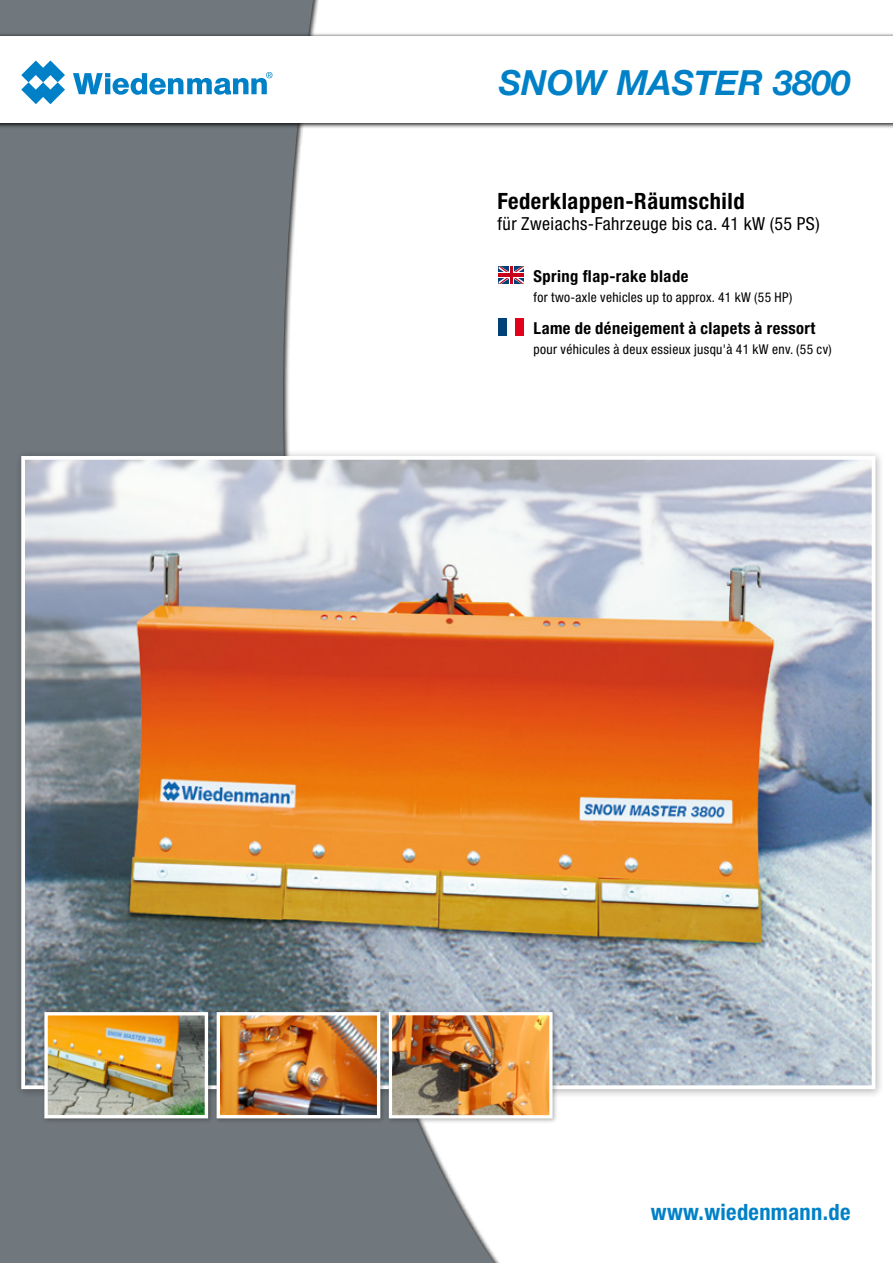
<style>
.page{position:relative;width:893px;height:1263px;background:#fff}
.page>*{position:absolute;margin:0;border:0;box-sizing:border-box;transform-origin:0 0}
.t1{font:italic 700 34.5px "Helvetica Neue";color:#0081c7}
.t2{font:700 condensed 22.5px "Helvetica Neue LT Pro";letter-spacing:.025em;color:#000}
.t3{font:700 condensed 22.5px "Helvetica Neue LT Pro";letter-spacing:.015em;color:#0081c7}
.t4{font:condensed 18px "Helvetica Neue LT Pro";letter-spacing:.025em;color:#000}
.t5{font:700 condensed 16.5px "Helvetica Neue LT Pro";letter-spacing:.025em;color:#000}
.t6{font:condensed 13.5px "Helvetica Neue LT Pro";letter-spacing:.025em;color:#000}
</style>
<div class="page">
<svg style="left:86px;top:0;width:417px;height:1263px;fill:#71787d"></svg>
<div style="left:0;top:0;width:86px;height:1263px;background:#71787d"></div>
<div style="left:0;top:33px;width:893px;height:96px;background:#000;opacity:.75"></div>
<div style="left:0;top:36px;width:893px;height:86px;background:#fff"></div>
<div style="left:499px;top:318px;width:8px;height:18px;background:#004178"></div>
<div style="left:515px;top:318px;width:9px;height:18px;background:#e2001a"></div>
<svg style="left:499px;top:267px;width:25px;height:17px"></svg>
<hr style="left:499px;top:273px;width:25px;height:4px;background:#c90019">
<svg style="left:21px;top:60px;width:44px;height:44px"></svg>
<svg style="left:73px;top:72px;width:199px;height:23px"></svg>
<div style="left:15px;top:449px;width:870px;height:650px;background:#000;opacity:.3"></div>
<img style="left:26px;top:461px;width:844px;height:623px">
<div style="left:21px;top:456px;width:854px;height:633px;border:4px solid #fff"></div>
<div style="left:41px;top:1009px;width:173px;height:115px;background:#000;opacity:.3"></div>
<img style="left:48px;top:1016px;width:156px;height:98px">
<div style="left:44px;top:1012px;width:164px;height:106px;border:3px solid #fff"></div>
<div style="left:213px;top:1009px;width:173px;height:115px;background:#000;opacity:.3"></div>
<img style="left:221px;top:1016px;width:155px;height:98px">
<div style="left:217px;top:1012px;width:163px;height:106px;border:3px solid #fff"></div>
<div style="left:386px;top:1009px;width:172px;height:115px;background:#000;opacity:.3"></div>
<img style="left:393px;top:1016px;width:156px;height:98px">
<div style="left:389px;top:1012px;width:164px;height:106px;border:3px solid #fff"></div>
<h1 class="t1" style="left:499px;top:61px;width:353px">SNOW MASTER 3800</h1>
<h2 class="t2" style="left:497px;top:187px;width:249px">Federklappen-Räumschild</h2>
<h3 class="t4" style="left:497px;top:213px;width:324px">für Zweiachs-Fahrzeuge bis ca. 41 kW (55 PS)</h3>
<p class="t5" style="left:534px;top:267px;width:156px">Spring flap-rake blade</p>
<p class="t6" style="left:534px;top:289px;width:260px">for two-axle vehicles up to approx. 41 kW (55 HP)</p>
<p class="t5" style="left:534px;top:318px;width:283px">Lame de déneigement à clapets à ressort</p>
<p class="t6" style="left:534px;top:341px;width:300px">pour véhicules à deux essieux jusqu'à 41 kW env. (55 cv)</p>
<h2 class="t3" style="left:651px;top:1199px;width:201px">www.wiedenmann.de</h2>
</div>
